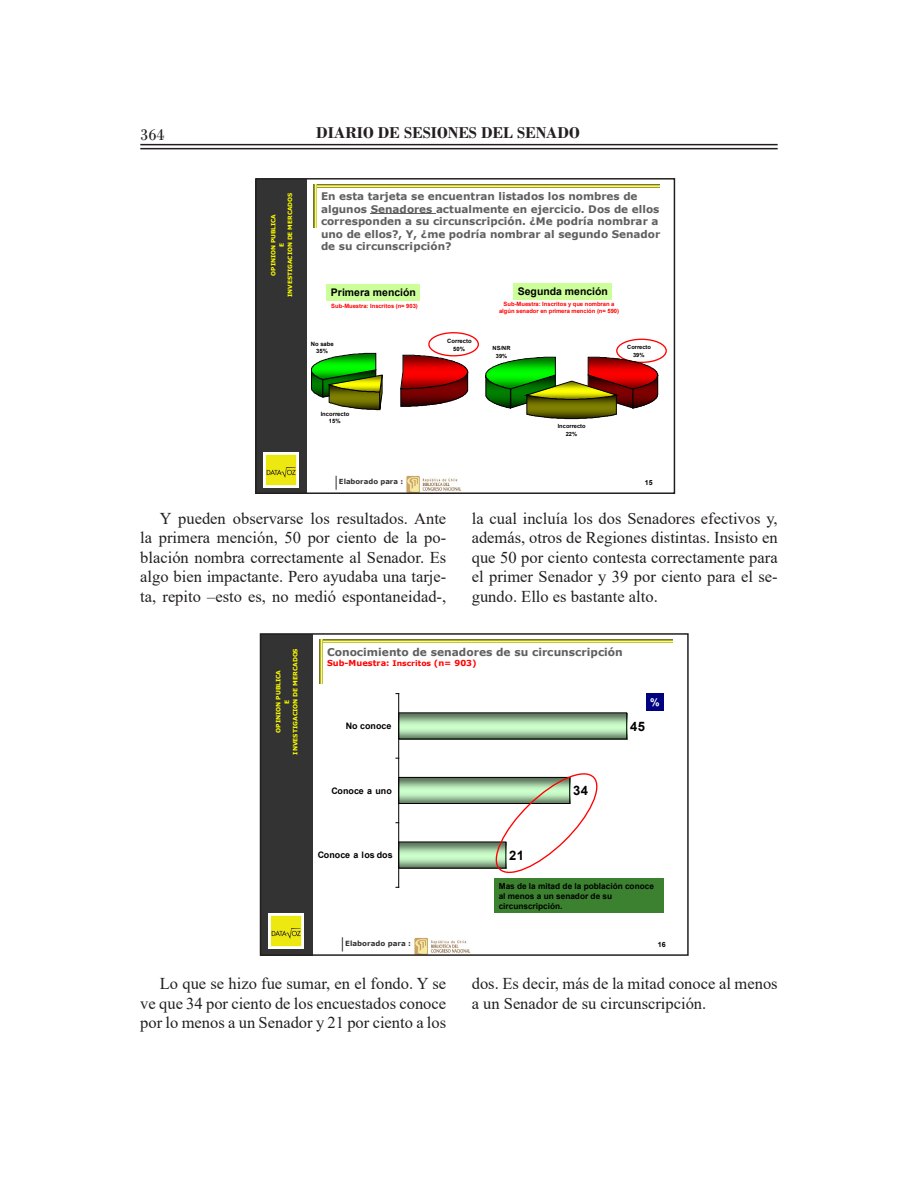
<style>
.page{position:relative;width:918px;height:1188px;background:#fff}
.page>*{position:absolute;margin:0;border:0;box-sizing:border-box;transform-origin:0 0}
.Párrafo_Texto_Sesión{font:16.5px/19.5px "Times New Roman";color:#231f20;text-align:justify}
.t1{font:700 16.5px "Bodoni";color:#231f20}
.t2{font:16.5px "Bodoni";color:#231f20}
.t3{font:700 13.05px "Arial";color:#000}
.t4{font:700 10.65px "Verdana";color:#5f5f5f}
.t5{font:700 10.65px "Arial";color:#fff}
.t6{font:700 10.5px/12.6px "Verdana";color:#5f5f5f}
.t7{font:700 10.5px "Arial";color:#000}
.t8{font:700 9px "Arial";letter-spacing:.005em;color:#000}
.t9{font:700 8.25px/9.9px "Arial";letter-spacing:-.005em;color:#000}
.t10{font:700 8.25px "Verdana";color:#f00}
.t11{font:700 7.2px "Verdana";color:#333}
.t12{font:700 7.2px "Arial";color:#000}
.t13{font:700 7.05px "Verdana";color:#333}
.t14{font:700 7.05px "Arial";color:#000}
.t15{font:700 6px/8.6px "Verdana";color:#ff0;text-align:center}
.t16{font:700 5.85px/7.1px "Arial";letter-spacing:-.01em;color:#f00;text-align:center}
.t17{font:700 5.85px/8.4px "Verdana";color:#ff0;text-align:center}
.t18{font:700 5.85px/7.6px "Arial";letter-spacing:.005em;color:#000;text-align:center}
.t19{font:700 5.7px/7.5px "Arial";letter-spacing:.005em;color:#000;text-align:center}
.s1{font-size:7.65px}
</style>
<div class="page">
<hr style="left:140px;top:148px;width:638px;height:1px;background:#231f20">
<hr style="left:140px;top:144px;width:638px;height:1px;background:#231f20">
<div style="left:256px;top:179px;width:51px;height:314px;background:#333"></div>
<svg style="left:335px;top:476px;width:2px;height:14px"></svg>
<svg style="left:317px;top:184px;width:343px;height:3px"></svg>
<svg style="left:314px;top:184px;width:3px;height:43px"></svg>
<img style="left:264px;top:453px;width:34px;height:34px">
<img style="left:406px;top:476px;width:56px;height:15px">
<hr style="left:371px;top:213px;width:65px;height:1px;background:#5f5f5f">
<svg style="left:311px;top:353px;width:71px;height:58px"></svg>
<svg style="left:400px;top:355px;width:68px;height:52px;background:#a62525"></svg>
<div style="left:327px;top:284px;width:93px;height:17px;background:#cf9"></div>
<div style="left:428px;top:332px;width:51px;height:24px;border:1px solid #f00;border-radius:50%"></div>
<div style="left:616px;top:339px;width:51px;height:24px;border:1px solid #f00;border-radius:50%"></div>
<div style="left:514px;top:283px;width:98px;height:17px;background:#cf9"></div>
<svg style="left:485px;top:357px;width:173px;height:62px"></svg>
<div style="left:255px;top:178px;width:420px;height:316px;border:2px solid #231f20"></div>
<div style="left:261px;top:634px;width:52px;height:321px;background:#333"></div>
<svg style="left:342px;top:937px;width:1px;height:15px"></svg>
<svg style="left:323px;top:639px;width:350px;height:4px"></svg>
<svg style="left:319px;top:639px;width:4px;height:44px"></svg>
<img style="left:269px;top:914px;width:35px;height:35px">
<img style="left:414px;top:937px;width:57px;height:16px">
<svg style="left:401px;top:715px;width:224px;height:22px;background:#a5cfa5"></svg>
<div style="left:399px;top:713px;width:228px;height:26px;border:1px solid #000"></div>
<svg style="left:401px;top:779px;width:89px;height:23px;background:#a3cba3"></svg>
<div style="left:399px;top:777px;width:171px;height:27px;border:1px solid #000"></div>
<svg style="left:401px;top:844px;width:89px;height:22px;background:#a5cfa5"></svg>
<hr style="left:398px;top:694px;width:1px;height:193px;background:#000">
<div style="left:646px;top:693px;width:18px;height:18px;background:#000080"></div>
<div style="left:494px;top:879px;width:170px;height:34px;background:#3b812f"></div>
<svg style="left:490px;top:773px;width:113px;height:106px"></svg>
<div style="left:260px;top:633px;width:429px;height:323px;border:2px solid #231f20"></div>
<p class="t2" style="left:140px;top:125px;width:26px">364</p>
<p class="t1" style="left:316px;top:123px;width:265px">DIARIO DE SESIONES DEL SENADO</p>
<p class="t17" style="left:269px;top:297px;width:106px;rotate:-90deg">OPINION PUBLICA<br>E<br>INVESTIGACION DE MERCADOS</p>
<p class="t6" style="left:321px;top:190px;width:341px">En esta tarjeta se encuentran listados los nombres de algunos Senadores actualmente en ejercicio. Dos de ellos corresponden a su circunscripción. ¿Me podría nombrar a uno de ellos?, Y, ¿me podría nombrar al segundo Senador de su circunscripción?</p>
<p class="t7" style="left:331px;top:285px;width:86px">Primera mención</p>
<p class="t7" style="left:518px;top:284px;width:92px">Segunda mención</p>
<p class="t16" style="left:331px;top:302px;width:88px">Sub-Muestra: Inscritos (n= 903)</p>
<p class="t16" style="left:499px;top:301px;width:121px">Sub-Muestra: Inscritos y que nombran a algún senador en primera mención (n= 590)</p>
<p class="t18" style="left:311px;top:340px;width:25px">No sabe<br>35%</p>
<p class="t18" style="left:447px;top:338px;width:26px">Correcto<br>50%</p>
<p class="t19" style="left:493px;top:345px;width:20px">NS/NR<br>39%</p>
<p class="t19" style="left:627px;top:343px;width:25px">Correcto<br>39%</p>
<p class="t18" style="left:321px;top:410px;width:30px">Incorrecto<br>15%</p>
<p class="t13" style="left:339px;top:477px;width:66px">Elaborado para :</p>
<p class="t19" style="left:558px;top:423px;width:29px">Incorrecto<br>22%</p>
<p class="t14" style="left:645px;top:478px;width:9px">15</p>
<p class="Párrafo_Texto_Sesión" style="left:140px;top:508px;width:307px;text-indent:20px">Y pueden observarse los resultados. Ante la primera mención, 50 por ciento de la po&shy;blación nombra correctamente al Senador. Es algo bien impactante. Pero ayudaba una tarje&shy;ta, repito –esto es, no medió espontaneidad-,</p>
<p class="Párrafo_Texto_Sesión" style="left:472px;top:508px;width:307px">la cual incluía los dos Senadores efectivos y, además, otros de Regiones distintas. Insisto en que 50 por ciento contesta correctamente para el primer Senador y 39 por ciento para el se&shy;gundo. Ello es bastante alto.</p>
<p class="t15" style="left:274px;top:755px;width:108px;rotate:-90deg">OPINION PUBLICA<br>E<br>INVESTIGACION DE MERCADOS</p>
<p class="t4" style="left:327px;top:644px;width:297px">Conocimiento de senadores de su circunscripción</p>
<p class="t10" style="left:327px;top:657px;width:151px">Sub-Muestra: <span class="s1">Inscritos</span> (n= 903)</p>
<p class="t8" style="left:346px;top:720px;width:47px">No conoce</p>
<p class="t5" style="left:650px;top:695px;width:11px">%</p>
<p class="t3" style="left:630px;top:717px;width:16px">45</p>
<p class="t8" style="left:331px;top:784px;width:62px">Conoce a uno</p>
<p class="t3" style="left:573px;top:781px;width:16px">34</p>
<p class="t8" style="left:318px;top:849px;width:77px">Conoce a los dos</p>
<p class="t11" style="left:345px;top:938px;width:67px">Elaborado para :</p>
<p class="t3" style="left:509px;top:846px;width:16px">21</p>
<p class="t9" style="left:499px;top:881px;width:157px">Mas de la mitad de la población conoce al menos a un senador de su circunscripción.</p>
<p class="t12" style="left:658px;top:939px;width:9px">16</p>
<p class="Párrafo_Texto_Sesión" style="left:140px;top:973px;width:307px;text-indent:20px">Lo que se hizo fue sumar, en el fondo. Y se ve que 34 por ciento de los encuestados conoce por lo menos a un Senador y 21 por ciento a los</p>
<p class="Párrafo_Texto_Sesión" style="left:472px;top:973px;width:307px">dos. Es decir, más de la mitad conoce al menos a un Senador de su circunscripción.</p>
</div>
